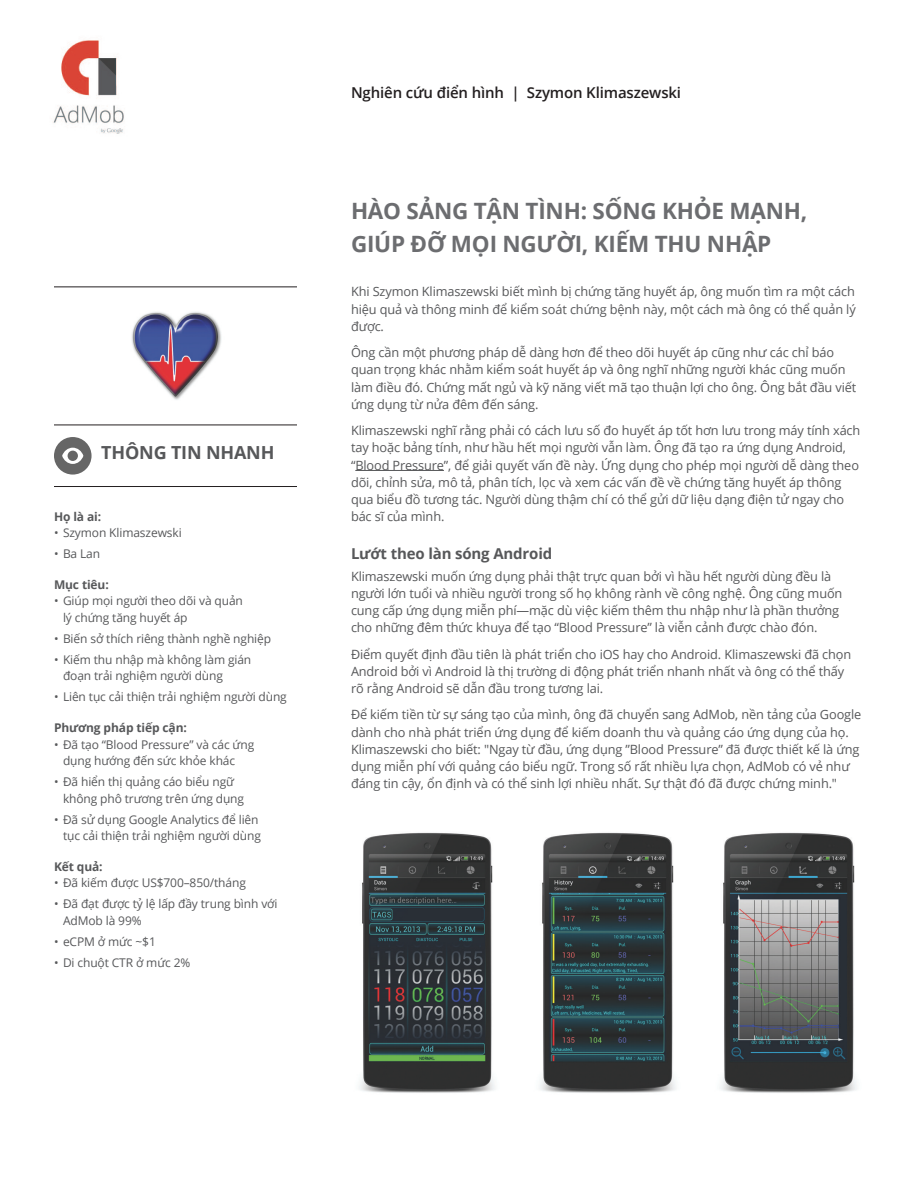
<style>
.page{position:relative;width:918px;height:1188px;background:#fff}
.page>*{position:absolute;margin:0;border:0;box-sizing:border-box;transform-origin:0 0}
.t1{font:700 22.5px/33px "Open Sans";letter-spacing:-.01em;color:#6c6d70}
.t2{font:700 18px "Open Sans";letter-spacing:-.01em;color:#57585a}
.t3{font:600 15px "Open Sans";letter-spacing:-.01em;color:#231f20}
.t4{font:700 15px "Open Sans";letter-spacing:-.01em;color:#57585a}
.t5{font:12.75px/17.2px "Open Sans";letter-spacing:-.01em;color:#57585a}
.t6{font:12px/16.5px "Open Sans";letter-spacing:-.01em;color:#57585a}
.t7{font:700 12px "Open Sans";letter-spacing:-.01em;color:#57585a}
</style>
<div class="page">
<hr style="left:355px;top:470px;width:89px;height:1px;background:#57585a">
<img style="left:131px;top:312px;width:91px;height:88px">
<hr style="left:54px;top:287px;width:243px;height:1px;background:#231f20">
<hr style="left:54px;top:486px;width:243px;height:1px;background:#231f20">
<hr style="left:54px;top:425px;width:243px;height:1px;background:#231f20">
<div style="left:54px;top:437px;width:38px;height:38px;background:#666;border-radius:50%"></div>
<svg style="left:62px;top:448px;width:21px;height:16px"></svg>
<div style="left:68px;top:451px;width:10px;height:10px;background:#666;border-radius:50%"></div>
<img style="left:720px;top:832px;width:137px;height:261px">
<img style="left:540px;top:832px;width:136px;height:261px">
<img style="left:359px;top:832px;width:136px;height:261px">
<img style="left:53px;top:40px;width:71px;height:94px">
<h2 class="t2" style="left:101px;top:440px;width:175px">THÔNG TI N NHANH</h2>
<p class="t7" style="left:54px;top:508px;width:49px">Họ là ai:</p>
<p class="t6" style="left:54px;top:524px;width:129px">• Szymon Klimaszewski</p>
<p class="t6" style="left:54px;top:545px;width:48px">• Ba Lan</p>
<p class="t7" style="left:54px;top:576px;width:56px">M ục tiêu:</p>
<p class="t6" style="left:63px;top:592px;width:181px;text-indent:-9px">• Giúp mọi người theo dõi và quản lý chứng tăng huyết áp</p>
<p class="t6" style="left:54px;top:630px;width:219px">• Biến sở thích riêng thành nghề nghiệp</p>
<p class="t6" style="left:63px;top:651px;width:190px;text-indent:-9px">• Kiếm thu nhập mà không làm gián đoạn trải nghiệm người dùng</p>
<p class="t6" style="left:54px;top:688px;width:234px">• Liên tục cải thiện trải nghiệm người dùng</p>
<p class="t7" style="left:54px;top:719px;width:134px">Phương pháp tiếp cận:</p>
<p class="t6" style="left:63px;top:736px;width:193px;text-indent:-9px">• Đã tạo “Blood Pressure” và các ứng dụng hướng đến sức khỏe khác</p>
<p class="t6" style="left:63px;top:773px;width:183px;text-indent:-9px">• Đã hiển thị quảng cáo biểu ngữ không phô trương trên ứng dụng</p>
<p class="t6" style="left:54px;top:811px;width:209px;text-align:right">• Đã sử dụng Google Analytics để liên tục cải thiện trải nghiệm người dùng</p>
<p class="t7" style="left:54px;top:858px;width:50px">Kết quả:</p>
<p class="t6" style="left:54px;top:875px;width:193px">• Đã kiếm được US$700–850/tháng</p>
<p class="t6" style="left:63px;top:896px;width:216px;text-indent:-9px">• Đã đạt được tỷ lệ lấp đầy trung bình với<br>AdMob là 99%</p>
<p class="t6" style="left:54px;top:933px;width:103px">• eCPM ở mức ~$1</p>
<p class="t6" style="left:54px;top:954px;width:138px">• Di chuột CTR ở mức 2%</p>
<p class="t3" style="left:351px;top:82px;width:332px">Nghiên cứu điển hình | Szymon Klimaszewski</p>
<h1 class="t1" style="left:351px;top:194px;width:458px">Hào SẢNG tận tình : sống kh ỏe mạnh , g iúp đỡ mọi ng ười, kiếm th u nhập</h1>
<p class="t5" style="left:351px;top:283px;width:506px;text-align:justify">Khi Szymon Klimaszewski biết mình bị chứng tăng huyết áp, ông muốn tìm ra một cách hiệu quả và thông minh để kiểm soát chứng bệnh này, một cách mà ông có thể quản lý được.</p>
<p class="t5" style="left:351px;top:343px;width:507px">Ông cần một phương pháp dễ dàng hơn để theo dõi huyết áp cũng như các chỉ báo quan trọng khác nhằm kiểm soát huyết áp và ông nghĩ những người khác cũng muốn làm điều đó. Chứng mất ngủ và kỹ năng viết mã tạo thuận lợi cho ông. Ông bắt đầu viết ứng dụng từ nửa đêm đến sáng.</p>
<p class="t5" style="left:351px;top:421px;width:511px">Klimaszewski nghĩ rằng phải có cách lưu số đo huyết áp tốt hơn lưu trong máy tính xách tay hoặc bảng tính, như hầu hết mọi người vẫn làm. Ông đã tạo ra ứng dụng Android, “Blood Pressure”, để giải quyết vấn đề này. Ứng dụng cho phép mọi người dễ dàng theo dõi, chỉnh sửa, mô tả, phân tích, lọc và xem các vấn đề về chứng tăng huyết áp thông qua biểu đồ tương tác. Người dùng thậm chí có thể gửi dữ liệu dạng điện tử ngay cho bác sĩ của mình.</p>
<p class="t4" style="left:351px;top:543px;width:203px">Lướt theo làn sóng Android</p>
<p class="t5" style="left:351px;top:567px;width:493px">Klimaszewski muốn ứng dụng phải thật trực quan bởi vì hầu hết người dùng đều là người lớn tuổi và nhiều người trong số họ không rành về công nghệ. Ông cũng muốn cung cấp ứng dụng miễn phí—mặc dù việc kiếm thêm thu nhập như là phần thưởng cho những đêm thức khuya để tạo “Blood Pressure” là viễn cảnh được chào đón.</p>
<p class="t5" style="left:351px;top:645px;width:502px">Điểm quyết định đầu tiên là phát triển cho iOS hay cho Android. Klimaszewski đã chọn<br>Android bởi vì Android là thị trường di động phát triển nhanh nhất và ông có thể thấy rõ rằng Android sẽ dẫn đầu trong tương lai.</p>
<p class="t5" style="left:351px;top:706px;width:512px">Để kiếm tiền từ sự sáng tạo của mình, ông đã chuyển sang AdMob, nền tảng của Google dành cho nhà phát triển ứng dụng để kiếm doanh thu và quảng cáo ứng dụng của họ.<br>Klimaszewski cho biết: "Ngay từ đầu, ứng dụng ”Blood Pressure” đã được thiết kế là ứng dụng miễn phí với quảng cáo biểu ngữ. Trong số rất nhiều lựa chọn, AdMob có vẻ như đáng tin cậy, ổn định và có thể sinh lợi nhiều nhất. Sự thật đó đã được chứng minh."</p>
</div>
